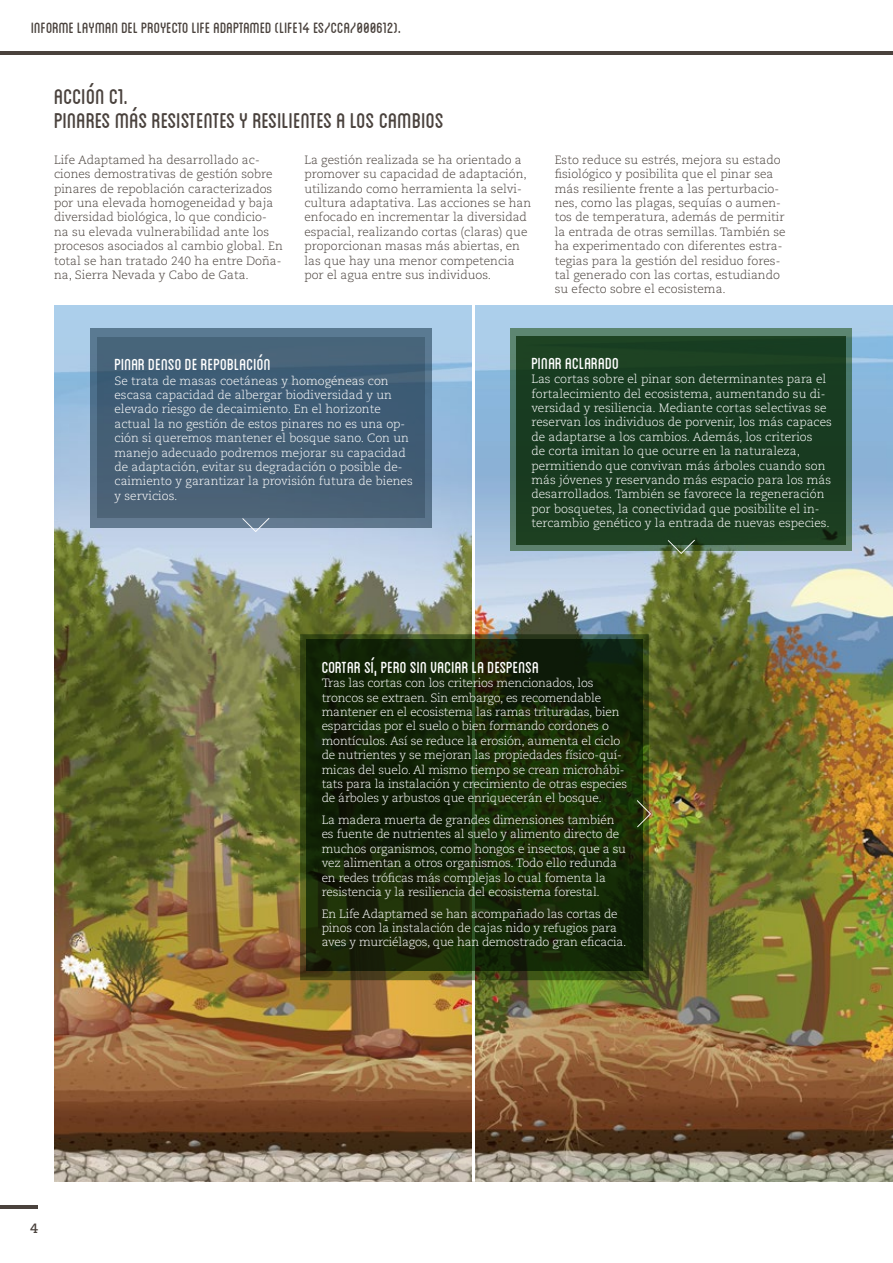
<style>
.page{position:relative;width:893px;height:1263px;background:#fff}
.page>*{position:absolute;margin:0;border:0;box-sizing:border-box;transform-origin:0 0}
.t1{font:30px/24px "Blanch Caps";color:#4a423d}
.t2{font:22.5px "Blanch Caps";color:#fff}
.t3{font:21px "Blanch Caps";color:#4a423d}
.t4{font:700 13.5px "Caecilia LT Std";color:#4a423d}
.t5{font:300 12px/14.4px "Caecilia LT Std";letter-spacing:-.01em;color:#fff}
.t6{font:300 12px/14.4px "Caecilia LT Std";color:#4a423d}
</style>
<div class="page">
<hr style="left:0;top:51px;width:893px;height:3px;background:#4a423d">
<hr style="left:0;top:1206px;width:37px;height:3px;background:#4a423d">
<img style="left:54px;top:305px;width:839px;height:877px">
<hr style="left:472px;top:283px;width:3px;height:899px;background:#fff">
<div style="left:90px;top:328px;width:342px;height:199px;background:linear-gradient(to bottom,#52748f,#58728a)"></div>
<div style="left:97px;top:337px;width:328px;height:181px;background:#465f75"></div>
<svg style="left:510px;top:328px;width:342px;height:223px;background:#567e6a"></svg>
<div style="left:517px;top:336px;width:329px;height:209px;background:#183c21"></div>
<svg style="left:668px;top:540px;width:27px;height:14px"></svg>
<svg style="left:242px;top:518px;width:27px;height:14px"></svg>
<svg style="left:300px;top:634px;width:349px;height:346px;background:#424e1b"></svg>
<svg style="left:306px;top:639px;width:337px;height:332px;background:#152507"></svg>
<svg style="left:637px;top:800px;width:14px;height:27px"></svg>
<h3 class="t3" style="left:31px;top:18px;width:371px">Informe Layman del proyecto Life Adaptamed (LIFE14 ES/CCA/000612).</h3>
<h1 class="t1" style="left:54px;top:83px;width:392px">Acción c1.<br>PINARES MÁS RESISTENTES Y RESILIENTES A LOS CAMBIOS</h1>
<p class="t6" style="left:54px;top:153px;width:230px">Life Adaptamed ha desarrollado ac&shy;ciones demostrativas de gestión sobre pinares de repoblación caracterizados por una elevada homogeneidad y baja diversidad biológica, lo que condicio&shy;na su elevada vulnerabilidad ante los procesos asociados al cambio global. En total se han tratado 240 ha entre Doña&shy;na, Sierra Nevada y Cabo de Gata.</p>
<p class="t6" style="left:304px;top:153px;width:228px">La gestión realizada se ha orientado a promover su capacidad de adaptación, utilizando como herramienta la selvi&shy;cultura adaptativa. Las acciones se han enfocado en incrementar la diversidad espacial, realizando cortas (claras) que proporcionan masas más abiertas, en las que hay una menor competencia por el agua entre sus individuos.</p>
<p class="t6" style="left:555px;top:153px;width:232px">Esto reduce su estrés, mejora su estado fisiológico y posibilita que el pinar sea más resiliente frente a las perturbacio&shy;nes, como las plagas, sequías o aumen&shy;tos de temperatura, además de permitir la entrada de otras semillas. También se ha experimentado con diferentes estra&shy;tegias para la gestión del residuo fores&shy;tal generado con las cortas, estudiando su efecto sobre el ecosistema.</p>
<h2 class="t2" style="left:114px;top:354px;width:158px">pinar denso de repoblación</h2>
<p class="t5" style="left:114px;top:373px;width:300px">Se trata de masas coetáneas y homogéneas con escasa capacidad de albergar biodiversidad y un elevado riesgo de decaimiento. En el horizonte actual la no gestión de estos pinares no es una op&shy;ción si queremos mantener el bosque sano. Con un manejo adecuado podremos mejorar su capacidad de adaptación, evitar su degradación o posible de&shy;caimiento y garantizar la provisión futura de bienes y servicios.</p>
<h2 class="t2" style="left:531px;top:353px;width:89px">Pinar aclarado</h2>
<p class="t5" style="left:531px;top:372px;width:302px">Las cortas sobre el pinar son determinantes para el fortalecimiento del ecosistema, aumentando su di&shy;versidad y resiliencia. Mediante cortas selectivas se reservan los individuos de porvenir, los más capaces de adaptarse a los cambios. Además, los criterios<br>de corta imitan lo que ocurre en la naturaleza, permitiendo que convivan más árboles cuando son más jóvenes y reservando más espacio para los más desarrollados. También se favorece la regeneración por bosquetes, la conectividad que posibilite el in&shy;tercambio genético y la entrada de nuevas especies.</p>
<p class="t4" style="left:30px;top:1220px;width:9px">4</p>
<h2 class="t2" style="left:322px;top:657px;width:219px">CORTAR SÍ, PERO SIN VACIAR LA DESPENSA</h2>
<p class="t5" style="left:322px;top:676px;width:307px">Tras las cortas con los criterios mencionados, los troncos se extraen. Sin embargo, es recomendable mantener en el ecosistema las ramas trituradas, bien esparcidas por el suelo o bien formando cordones o montículos. Así se reduce la erosión, aumenta el ciclo de nutrientes y se mejoran las propiedades físico-quí&shy;micas del suelo. Al mismo tiempo se crean microhábi&shy;tats para la instalación y crecimiento de otras especies de árboles y arbustos que enriquecerán el bosque.</p>
<p class="t5" style="left:322px;top:813px;width:306px">La madera muerta de grandes dimensiones también es fuente de nutrientes al suelo y alimento directo de muchos organismos, como hongos e insectos, que a su vez alimentan a otros organismos. Todo ello redunda en redes tróficas más complejas lo cual fomenta la resistencia y la resiliencia del ecosistema forestal.</p>
<p class="t5" style="left:322px;top:906px;width:306px">En Life Adaptamed se han acompañado las cortas de pinos con la instalación de cajas nido y refugios para aves y murciélagos, que han demostrado gran eficacia.</p>
</div>
